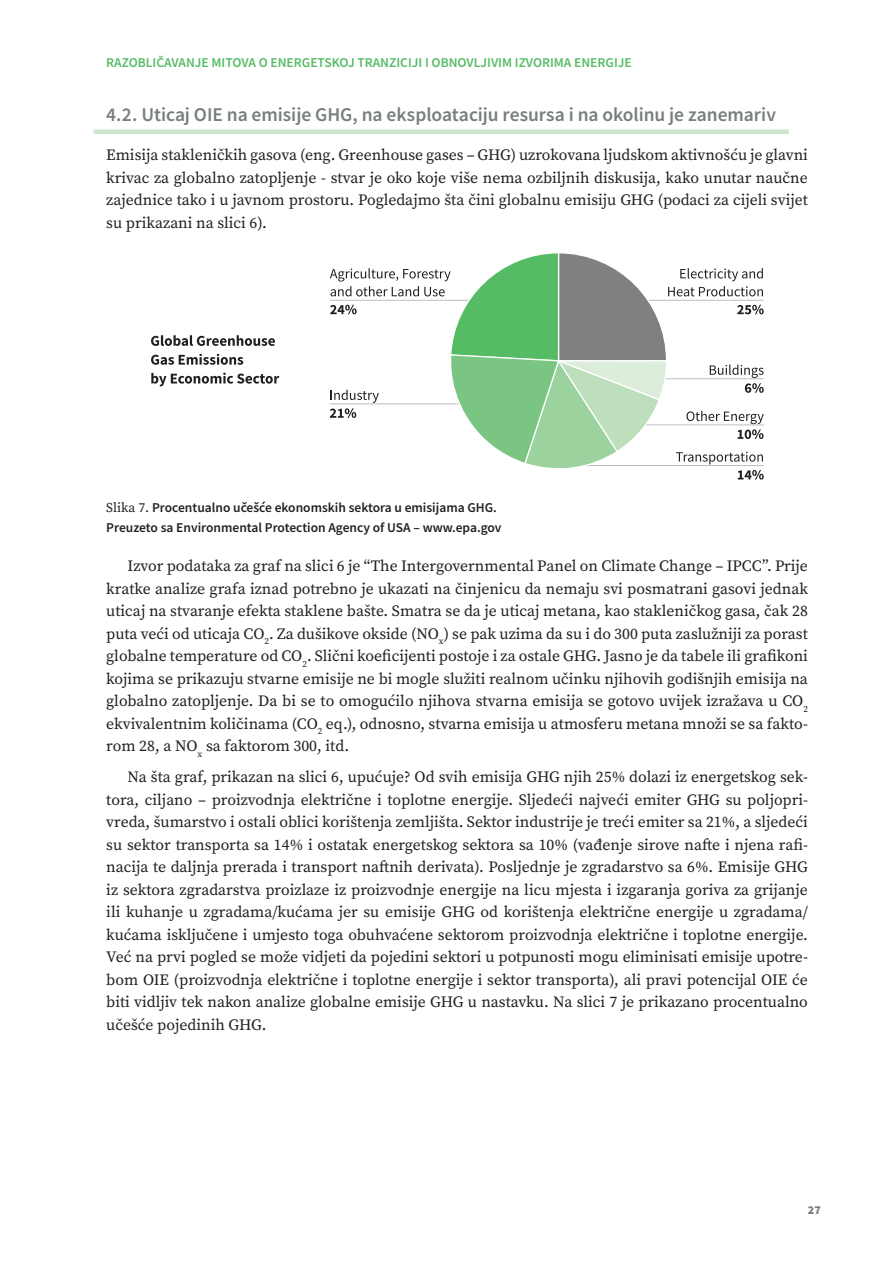
<style>
.page{position:relative;width:893px;height:1263px;background:#fff}
.page>*{position:absolute;margin:0;border:0;box-sizing:border-box;transform-origin:0 0}
.naslov_2{font:600 19.5px "Source Sans Pro";letter-spacing:-.005em;color:#787e7f}
.text{font:15.75px/22.5px "Source Serif Pro";color:#231f20;text-align:justify}
.text_neuvuceni{font:15.75px/22.5px "Source Serif Pro";color:#231f20;text-align:justify}
.slika_potpis{font:600 13.5px/19.5px "Source Sans Pro";color:#231f20}
.t1{font:600 13.5px "Source Sans Pro";color:#56bb65}
.t2{font:900 12px "Source Sans Pro";color:#787e7f}
.s1{font-family:"Source Serif Pro";font-weight:400}
</style>
<div class="page">
<div style="left:94px;top:129px;width:695px;height:5px;background:#cce7cb"></div>
<svg style="left:151px;top:335px;width:124px;height:11px"></svg>
<svg style="left:151px;top:354px;width:92px;height:11px"></svg>
<svg style="left:151px;top:373px;width:128px;height:13px"></svg>
<svg style="left:330px;top:253px;width:434px;height:227px"></svg>
<p class="t1" style="left:106px;top:53px;width:527px">RAZOBLIČAVANJE MITOVA O ENERGETSKOJ TRANZICIJI I OBNOVLJIVIM IZVORIMA ENERGIJE</p>
<p class="naslov_2" style="left:106px;top:102px;width:671px">4.2. Uticaj OIE na emisije GHG, na eksploataciju resursa i na okolinu je zanemariv</p>
<p class="text_neuvuceni" style="left:106px;top:144px;width:703px">Emisija stakleničkih gasova (eng. Greenhouse gases – GHG) uzrokovana ljudskom aktivnošću je glavni krivac za globalno zatopljenje - stvar je oko koje više nema ozbiljnih diskusija, kako unutar naučne zajednice tako i u javnom prostoru. Pogledajmo šta čini globalnu emisiju GHG (podaci za cijeli svijet su prikazani na slici 6).</p>
<p class="slika_potpis" style="left:106px;top:498px;width:397px"><span class="s1">Slika 7.</span> Procentualno učešće ekonomskih sektora u emisijama GHG.<br>Preuzeto sa Environmental Protection Agency of USA – www.epa.gov</p>
<p class="text" style="left:106px;top:555px;width:703px;text-indent:21px">Izvor podataka za graf na slici 6 je “The Intergovernmental Panel on Climate Change – IPCC”. Prije kratke analize grafa iznad potrebno je ukazati na činjenicu da nemaju svi posmatrani gasovi jednak uticaj na stvaranje efekta staklene bašte. Smatra se da je uticaj metana, kao stakleničkog gasa, čak 28 puta veći od uticaja CO<sub>2</sub>. Za dušikove okside (NO<sub>x</sub>) se pak uzima da su i do 300 puta zaslužniji za porast globalne temperature od CO<sub>2</sub>. Slični koeficijenti postoje i za ostale GHG. Jasno je da tabele ili grafikoni kojima se prikazuju stvarne emisije ne bi mogle služiti realnom učinku njihovih godišnjih emisija na globalno zatopljenje. Da bi se to omogućilo njihova stvarna emisija se gotovo uvijek izražava u CO<sub>2 </sub>ekvivalentnim količinama (CO<sub>2</sub> eq.), odnosno, stvarna emisija u atmosferu metana množi se sa fakto&shy;rom 28, a NO<sub>x</sub> sa faktorom 300, itd.</p>
<p class="text" style="left:106px;top:766px;width:703px;text-indent:21px">Na šta graf, prikazan na slici 6, upućuje? Od svih emisija GHG njih 25% dolazi iz energetskog sek&shy;tora, ciljano – proizvodnja električne i toplotne energije. Sljedeći najveći emiter GHG su poljopri&shy;vreda, šumarstvo i ostali oblici korištenja zemljišta. Sektor industrije je treći emiter sa 21%, a sljedeći su sektor transporta sa 14% i ostatak energetskog sektora sa 10% (vađenje sirove nafte i njena rafi&shy;nacija te daljnja prerada i transport naftnih derivata). Posljednje je zgradarstvo sa 6%. Emisije GHG iz sektora zgradarstva proizlaze iz proizvodnje energije na licu mjesta i izgaranja goriva za grijanje ili kuhanje u zgradama/kućama jer su emisije GHG od korištenja električne energije u zgradama/ kućama isključene i umjesto toga obuhvaćene sektorom proizvodnja električne i toplotne energije.<br>Već na prvi pogled se može vidjeti da pojedini sektori u potpunosti mogu eliminisati emisije upotre&shy;bom OIE (proizvodnja električne i toplotne energije i sektor transporta), ali pravi potencijal OIE će biti vidljiv tek nakon analize globalne emisije GHG u nastavku. Na slici 7 je prikazano procentualno učešće pojedinih GHG.</p>
<p class="t2" style="left:808px;top:1202px;width:14px">27</p>
</div>
